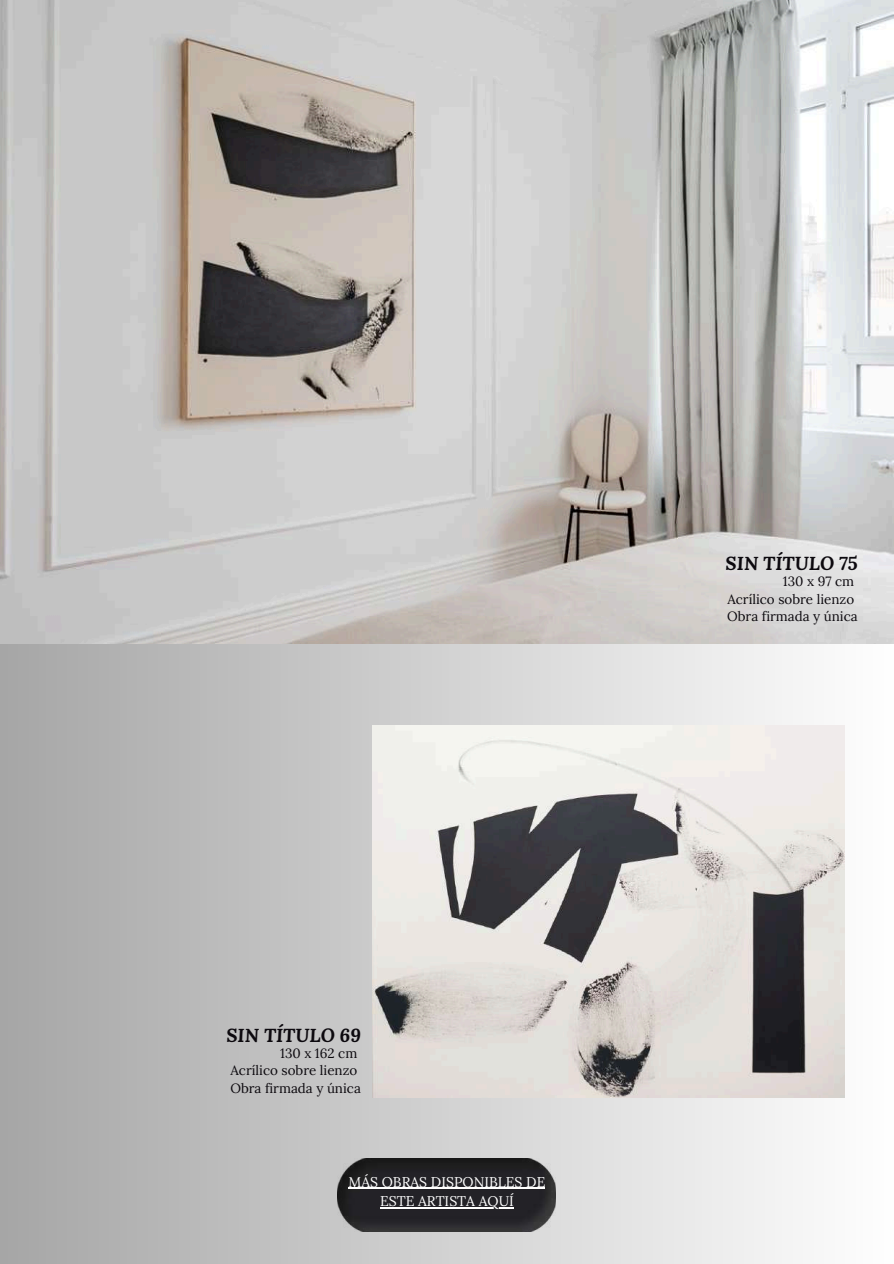
<style>
.page{position:relative;width:894px;height:1264px;background:#fff}
.page>*{position:absolute;margin:0;border:0;box-sizing:border-box;transform-origin:0 0}
.t1{font:italic 700 18.6px "Lora";color:#0c090e}
.t2{font:13.95px/19.2px "Lora";color:#fff;text-align:center}
.t3{font:13.35px/17.9px "Lora";color:#0c090e}
</style>
<div class="page">
<div style="left:0;top:0;width:893px;height:1263px;background:linear-gradient(to right,#a6a6a6,#fefefe)"></div>
<img style="left:372px;top:725px;width:472px;height:372px">
<img style="left:337px;top:1157px;width:219px;height:74px">
<img style="left:0;top:0;width:893px;height:643px">
<hr style="left:348px;top:1187px;width:197px;height:1px;background:#fff">
<hr style="left:380px;top:1206px;width:134px;height:1px;background:#fff">
<h1 class="t1" style="left:226px;top:1022px;width:136px">SIN TÍTULO 69</h1>
<p class="t3" style="left:230px;top:1043px;width:132px;text-indent:50px">130 x 162 cm<br>Acrílico sobre lienzo<br>Obra firmada y única</p>
<p class="t2" style="left:348px;top:1171px;width:198px">MÁS OBRAS DISPONIBLES DE<br>ESTE ARTISTA AQUÍ</p>
<h1 class="t1" style="left:725px;top:550px;width:133px">SIN TÍTULO 75</h1>
<p class="t3" style="left:727px;top:572px;width:132px;text-indent:56px">130 x 97 cm<br>Acrílico sobre lienzo<br>Obra firmada y única</p>
</div>
